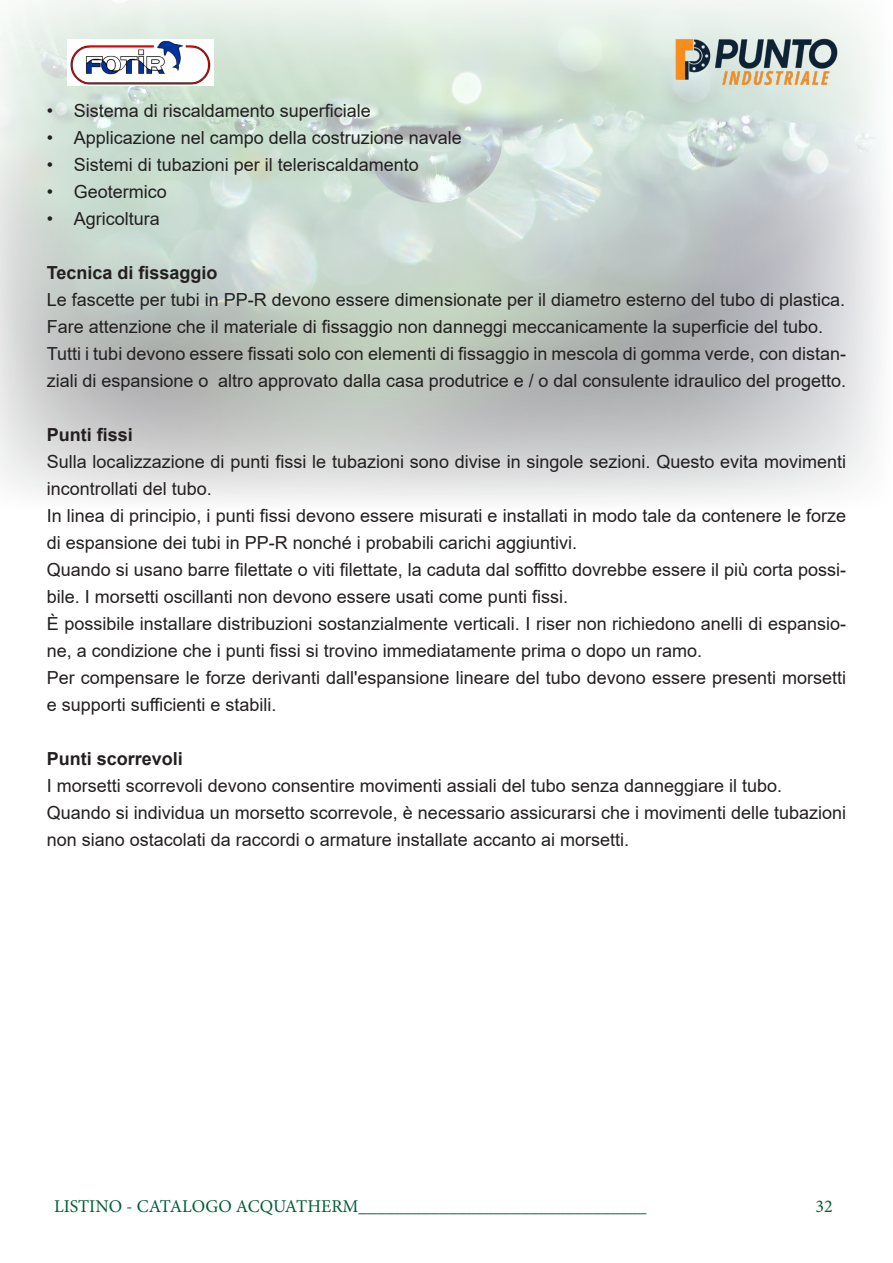
<style>
.page{position:relative;width:893px;height:1263px;background:#fff}
.page>*{position:absolute;margin:0;border:0;box-sizing:border-box;transform-origin:0 0}
.t1{font:18px/27px "Arial";color:#231f20}
.t2{font:18px "Minion Pro";color:#005e3b}
.t3{font:700 18px "Arial";color:#231f20}
</style>
<div class="page">
<svg style="left:0;top:0;width:881px;height:501px"></svg>
<img style="left:67px;top:39px;width:147px;height:47px">
<img style="left:674px;top:34px;width:166px;height:54px">
<p class="t1" style="left:47px;top:97px;width:326px">• Sistema di riscaldamento superficiale</p>
<p class="t1" style="left:47px;top:124px;width:417px">• Applicazione nel campo della costruzione navale</p>
<p class="t1" style="left:47px;top:151px;width:374px">• Sistemi di tubazioni per il teleriscaldamento</p>
<p class="t1" style="left:47px;top:178px;width:122px">• Geotermico</p>
<p class="t1" style="left:47px;top:205px;width:115px">• Agricoltura</p>
<p class="t3" style="left:47px;top:260px;width:172px">Tecnica di fissaggio</p>
<p class="t1" style="left:47px;top:286px;width:800px">Le fascette per tubi in PP-R devono essere dimensionate per il diametro esterno del tubo di plastica.</p>
<p class="t1" style="left:47px;top:313px;width:778px">Fare attenzione che il materiale di fissaggio non danneggi meccanicamente la superficie del tubo.</p>
<p class="t1" style="left:47px;top:340px;width:801px">Tutti i tubi devono essere fissati solo con elementi di fissaggio in mescola di gomma verde, con distan&shy;ziali di espansione o altro approvato dalla casa produtrice e / o dal consulente idraulico del progetto.</p>
<p class="t3" style="left:47px;top:422px;width:88px">Punti fissi</p>
<p class="t1" style="left:47px;top:448px;width:801px">Sulla localizzazione di punti fissi le tubazioni sono divise in singole sezioni. Questo evita movimenti incontrollati del tubo.</p>
<p class="t1" style="left:47px;top:502px;width:801px">In linea di principio, i punti fissi devono essere misurati e installati in modo tale da contenere le forze di espansione dei tubi in PP-R nonché i probabili carichi aggiuntivi.</p>
<p class="t1" style="left:47px;top:556px;width:801px">Quando si usano barre filettate o viti filettate, la caduta dal soffitto dovrebbe essere il più corta possi&shy;bile. I morsetti oscillanti non devono essere usati come punti fissi.</p>
<p class="t1" style="left:47px;top:610px;width:801px">È possibile installare distribuzioni sostanzialmente verticali. I riser non richiedono anelli di espansio&shy;ne, a condizione che i punti fissi si trovino immediatamente prima o dopo un ramo.</p>
<p class="t1" style="left:47px;top:664px;width:801px">Per compensare le forze derivanti dall'espansione lineare del tubo devono essere presenti morsetti e supporti sufficienti e stabili.</p>
<p class="t3" style="left:47px;top:746px;width:138px">Punti scorrevoli</p>
<p class="t1" style="left:47px;top:772px;width:737px">I morsetti scorrevoli devono consentire movimenti assiali del tubo senza danneggiare il tubo.</p>
<p class="t1" style="left:47px;top:799px;width:801px">Quando si individua un morsetto scorrevole, è necessario assicurarsi che i movimenti delle tubazioni non siano ostacolati da raccordi o armature installate accanto ai morsetti.</p>
<p class="t2" style="left:54px;top:1194px;width:594px">LISTINO - CATALOGO ACQUATHERM________________________________</p>
<p class="t2" style="left:815px;top:1194px;width:19px">32</p>
</div>
